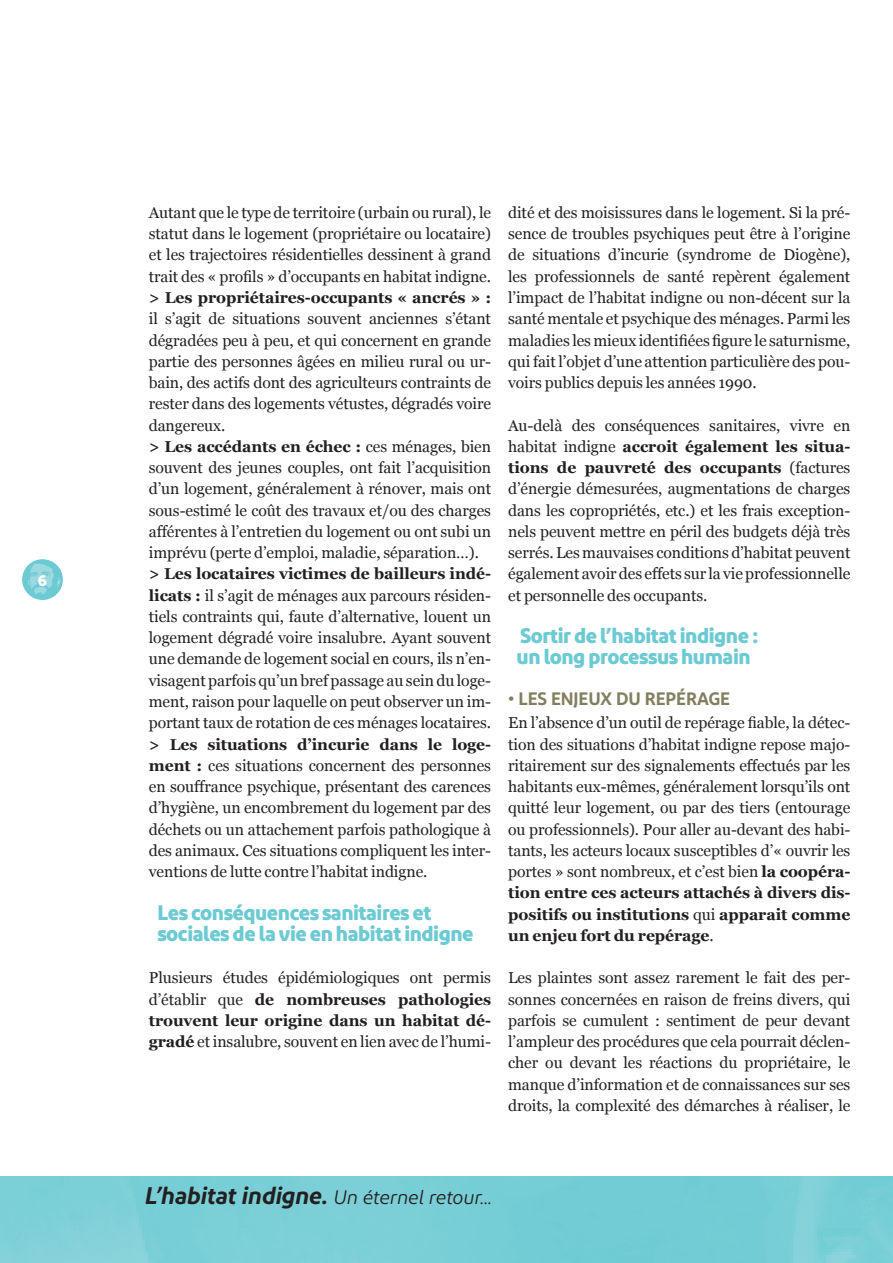
<style>
.page{position:relative;width:893px;height:1263px;background:#fff}
.page>*{position:absolute;margin:0;border:0;box-sizing:border-box;transform-origin:0 0}
.INTER_2{font:700 21px/21.3px "Diodrum";letter-spacing:-.02em;color:#6ccad3}
.t1{font:italic 19.5px "Diodrum";letter-spacing:-.01em;color:#231f20}
.INTER_3_OK{font:600 18px "Diodrum";letter-spacing:-.01em;color:#827f5e}
.TEXTE{font:15.75px/21.3px "Georgia";letter-spacing:-.005em;color:#231f20;text-align:justify}
.t2{font:700 15.75px "Diodrum";color:#fff}
.s1{font-weight:700}
.s2{font-weight:600;font-size:24px}
</style>
<div class="page">
<div style="left:22px;top:559px;width:41px;height:41px;background:#6ccad3;border-radius:50%"></div>
<svg style="left:28px;top:563px;width:33px;height:31px"></svg>
<p class="t2" style="left:38px;top:570px;width:11px">6</p>
<p class="TEXTE" style="left:149px;top:201px;width:344px">Autant que le type de territoire (urbain ou rural), le statut dans le logement (propriétaire ou locataire) et les trajectoires résidentielles dessinent à grand trait des « profils » d’occupants en habitat indigne.</p>
<p class="TEXTE" style="left:149px;top:286px;width:344px"><span class="s1">&gt; Les propriétaires-occupants « ancrés » : </span>il s’agit de situations souvent anciennes s’étant dégradées peu à peu, et qui concernent en grande partie des personnes âgées en milieu rural ou ur&shy;bain, des actifs dont des agriculteurs contraints de rester dans des logements vétustes, dégradés voire dangereux.</p>
<p class="TEXTE" style="left:149px;top:435px;width:344px"><span class="s1">&gt; Les accédants en échec :</span> ces ménages, bien souvent des jeunes couples, ont fait l’acquisition d’un logement, généralement à rénover, mais ont sous-estimé le coût des travaux et/ou des charges afférentes à l’entretien du logement ou ont subi un imprévu (perte d’emploi, maladie, séparation…).</p>
<p class="TEXTE" style="left:149px;top:563px;width:344px"><span class="s1">&gt; Les locataires victimes de bailleurs indé&shy;licats :</span> il s’agit de ménages aux parcours résiden&shy;tiels contraints qui, faute d’alternative, louent un logement dégradé voire insalubre. Ayant souvent une demande de logement social en cours, ils n’en&shy;visagent parfois qu’un bref passage au sein du loge&shy;ment, raison pour laquelle on peut observer un im&shy;portant taux de rotation de ces ménages locataires.</p>
<p class="TEXTE" style="left:149px;top:733px;width:344px"><span class="s1">&gt; Les situations d’incurie dans le loge&shy;ment :</span> ces situations concernent des personnes en souffrance psychique, présentant des carences d’hygiène, un encombrement du logement par des déchets ou un attachement parfois pathologique à des animaux. Ces situations compliquent les inter&shy;ventions de lutte contre l’habitat indigne.</p>
<p class="INTER_2" style="left:157px;top:901px;width:318px">Les conséquences sanitaires et sociales de la vie en habitat indigne</p>
<p class="TEXTE" style="left:149px;top:967px;width:344px">Plusieurs études épidémiologiques ont permis d’établir que <span class="s1">de nombreuses pathologies trouvent leur origine dans un habitat dé&shy;gradé</span> et insalubre, souvent en lien avec de l’humi-</p>
<p class="TEXTE" style="left:508px;top:201px;width:344px">dité et des moisissures dans le logement. Si la pré&shy;sence de troubles psychiques peut être à l’origine de situations d’incurie (syndrome de Diogène), les professionnels de santé repèrent également l’impact de l’habitat indigne ou non-décent sur la santé mentale et psychique des ménages. Parmi les maladies les mieux identifiées figure le saturnisme, qui fait l’objet d’une attention particulière des pou&shy;voirs publics depuis les années 1990.</p>
<p class="TEXTE" style="left:508px;top:414px;width:344px">Au-delà des conséquences sanitaires, vivre en habitat indigne <span class="s1">accroit également les situa&shy;tions de pauvreté des occupants</span> (factures d’énergie démesurées, augmentations de charges dans les copropriétés, etc.) et les frais exception&shy;nels peuvent mettre en péril des budgets déjà très serrés. Les mauvaises conditions d’habitat peuvent également avoir des effets sur la vie professionnelle et personnelle des occupants.</p>
<p class="INTER_2" style="left:520px;top:624px;width:240px">Sortir de l’habitat indigne :</p>
<p class="INTER_2" style="left:517px;top:646px;width:236px">un long processus humain</p>
<p class="INTER_3_OK" style="left:508px;top:687px;width:223px">• LES ENJEUX DU REPÉRAGE</p>
<p class="TEXTE" style="left:508px;top:711px;width:344px">En l’absence d’un outil de repérage fiable, la détec&shy;tion des situations d’habitat indigne repose majo&shy;ritairement sur des signalements effectués par les habitants eux-mêmes, généralement lorsqu’ils ont quitté leur logement, ou par des tiers (entourage ou professionnels). Pour aller au-devant des habi&shy;tants, les acteurs locaux susceptibles d’« ouvrir les portes » sont nombreux, et c’est bien <span class="s1">la coopéra&shy;tion entre ces acteurs attachés à divers dis&shy;positifs ou institutions</span> qui <span class="s1">apparait comme un enjeu fort du repérage</span>.</p>
<p class="TEXTE" style="left:508px;top:967px;width:344px">Les plaintes sont assez rarement le fait des per&shy;sonnes concernées en raison de freins divers, qui parfois se cumulent : sentiment de peur devant l’ampleur des procédures que cela pourrait déclen&shy;cher ou devant les réactions du propriétaire, le manque d’information et de connaissances sur ses droits, la complexité des démarches à réaliser, le</p>
<p class="t1" style="left:145px;top:1185px;width:349px"><span class="s2">L’habitat indigne.</span> Un éternel retour...</p>
</div>
